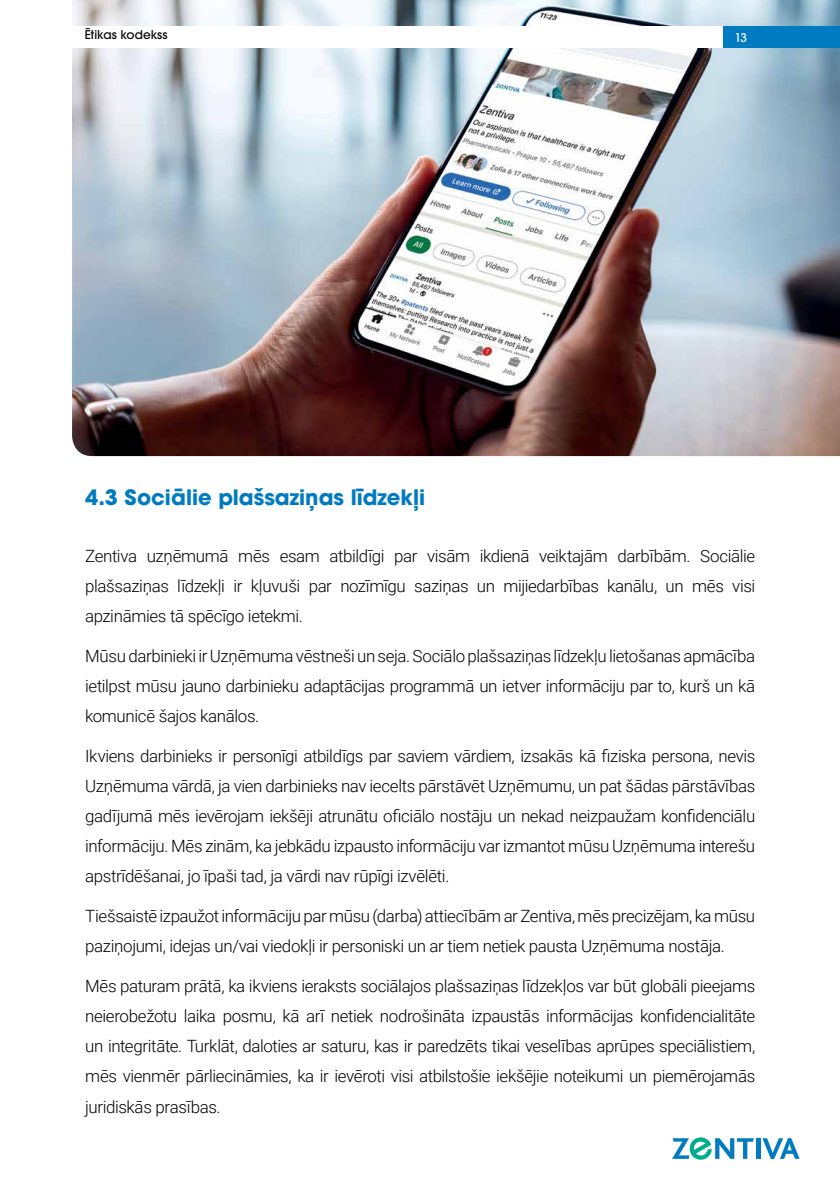
<style>
.page{position:relative;width:840px;height:1191px;background:#fff}
.page>*{position:absolute;margin:0;border:0;box-sizing:border-box;transform-origin:0 0}
.t1{font:700 21.2px "ITC Avant Garde Pro";color:#007bc1}
.t2{font:300 17px/30px "Roboto";letter-spacing:-.025em;color:#000;text-align:justify}
.t3{font:500 12px "ITC Avant Garde Pro";letter-spacing:.005em;color:#000}
.t4{font:500 12px "ITC Avant Garde Pro";color:#fff}
</style>
<div class="page">
<img style="left:72px;top:0;width:767px;height:456px">
<svg style="left:756px;top:1138px;width:3px;height:20px"></svg>
<svg style="left:762px;top:1138px;width:37px;height:21px"></svg>
<svg style="left:672px;top:1137px;width:81px;height:23px"></svg>
<div style="left:0;top:26px;width:722px;height:22px;background:#fff"></div>
<div style="left:722px;top:26px;width:117px;height:22px;background:#007bc1"></div>
<p class="t3" style="left:85px;top:27px;width:84px">Ētikas kodekss</p>
<p class="t4" style="left:734px;top:30px;width:14px">13</p>
<p class="t1" style="left:85px;top:483px;width:341px">4.3 Sociālie plašsaziņas līdzekļi</p>
<p class="t2" style="left:85px;top:540px;width:671px">Zentiva uzņēmumā mēs esam atbildīgi par visām ikdienā veiktajām darbībām. Sociālie plašsaziņas līdzekļi ir kļuvuši par nozīmīgu saziņas un mijiedarbības kanālu, un mēs visi apzināmies tā spēcīgo ietekmi.</p>
<p class="t2" style="left:85px;top:640px;width:671px">Mūsu darbinieki ir Uzņēmuma vēstneši un seja. Sociālo plašsaziņas līdzekļu lietošanas apmācība ietilpst mūsu jauno darbinieku adaptācijas programmā un ietver informāciju par to, kurš un kā komunicē šajos kanālos.</p>
<p class="t2" style="left:85px;top:740px;width:671px">Ikviens darbinieks ir personīgi atbildīgs par saviem vārdiem, izsakās kā fiziska persona, nevis Uzņēmuma vārdā, ja vien darbinieks nav iecelts pārstāvēt Uzņēmumu, un pat šādas pārstāvības gadījumā mēs ievērojam iekšēji atrunātu oficiālo nostāju un nekad neizpaužam konfidenciālu informāciju. Mēs zinām, ka jebkādu izpausto informāciju var izmantot mūsu Uzņēmuma interešu apstrīdēšanai, jo īpaši tad, ja vārdi nav rūpīgi izvēlēti.</p>
<p class="t2" style="left:85px;top:900px;width:671px">Tiešsaistē izpaužot informāciju par mūsu (darba) attiecībām ar Zentiva, mēs precizējam, ka mūsu paziņojumi, idejas un/vai viedokļi ir personiski un ar tiem netiek pausta Uzņēmuma nostāja.</p>
<p class="t2" style="left:85px;top:970px;width:671px">Mēs paturam prātā, ka ikviens ieraksts sociālajos plašsaziņas līdzekļos var būt globāli pieejams neierobežotu laika posmu, kā arī netiek nodrošināta izpaustās informācijas konfidencialitāte un integritāte. Turklāt, daloties ar saturu, kas ir paredzēts tikai veselības aprūpes speciālistiem, mēs vienmēr pārliecināmies, ka ir ievēroti visi atbilstošie iekšējie noteikumi un piemērojamās juridiskās prasības.</p>
</div>
